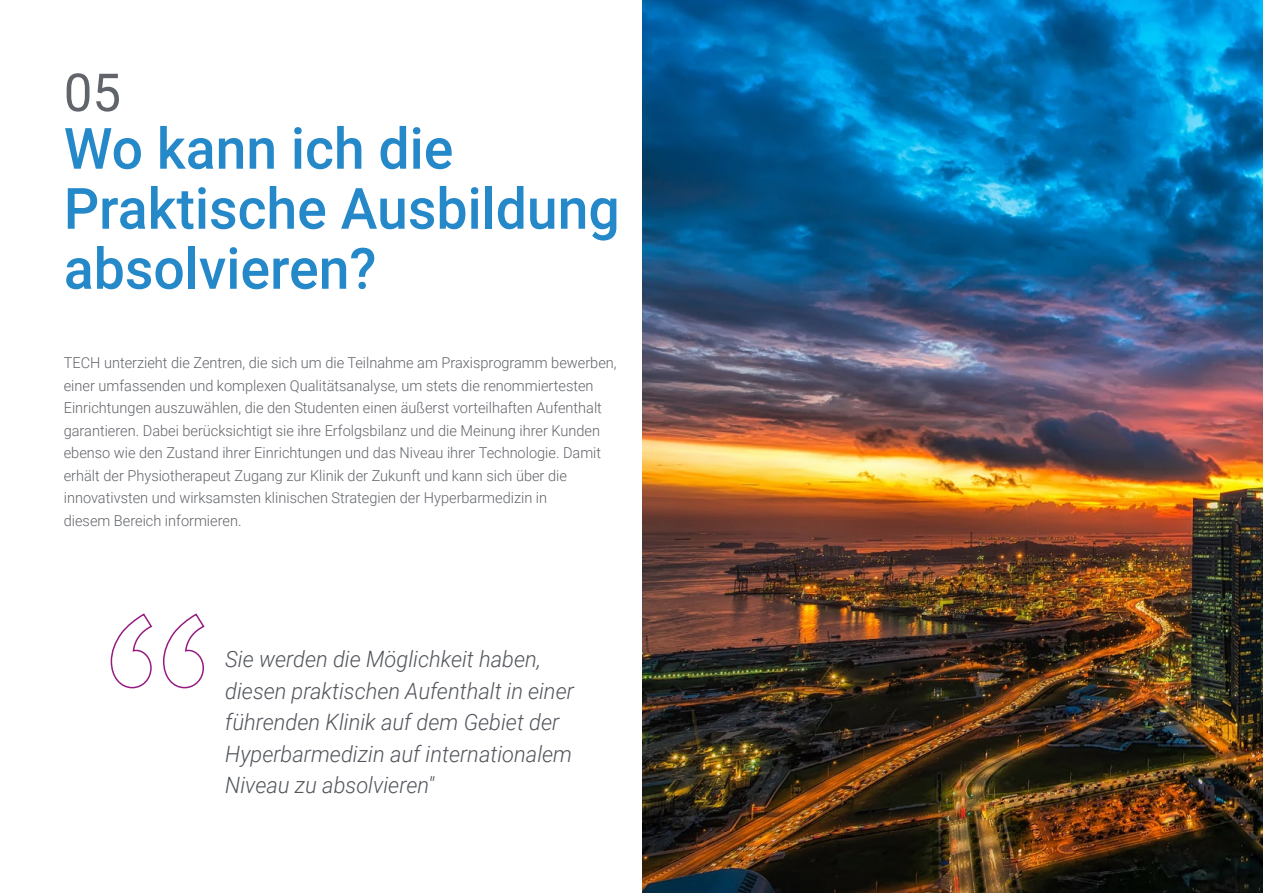
<style>
.page{position:relative;width:1263px;height:893px;background:#fff}
.page>*{position:absolute;margin:0;border:0;box-sizing:border-box;transform-origin:0 0}
.t1{font:500 57px/60px "Roboto";color:#2488c9}
.t2{font:52.5px "Roboto";color:#61646a}
.t3{font:italic 300 22.5px/31.5px "Roboto";color:#52555b}
.t4{font:300 15px/22.5px "Roboto";color:#61646a}
</style>
<div class="page">
<svg style="left:110px;top:613px;width:95px;height:76px"></svg>
<img style="left:642px;top:0;width:621px;height:893px">
<h2 class="t2" style="left:64px;top:56px;width:59px">05</h2>
<h1 class="t1" style="left:64px;top:116px;width:557px">Wo kann ich die<br>Praktische Ausbildung absolvieren?</h1>
<p class="t4" style="left:64px;top:351px;width:554px">TECH unterzieht die Zentren, die sich um die Teilnahme am Praxisprogramm bewerben, einer umfassenden und komplexen Qualitätsanalyse, um stets die renommiertesten Einrichtungen auszuwählen, die den Studenten einen äußerst vorteilhaften Aufenthalt garantieren. Dabei berücksichtigt sie ihre Erfolgsbilanz und die Meinung ihrer Kunden ebenso wie den Zustand ihrer Einrichtungen und das Niveau ihrer Technologie. Damit erhält der Physiotherapeut Zugang zur Klinik der Zukunft und kann sich über die innovativsten und wirksamsten klinischen Strategien der Hyperbarmedizin in<br>diesem Bereich informieren.</p>
<h3 class="t3" style="left:225px;top:643px;width:350px">Sie werden die Möglichkeit haben, diesen praktischen Aufenthalt in einer führenden Klinik auf dem Gebiet der Hyperbarmedizin auf internationalem Niveau zu absolvieren"</h3>
</div>
